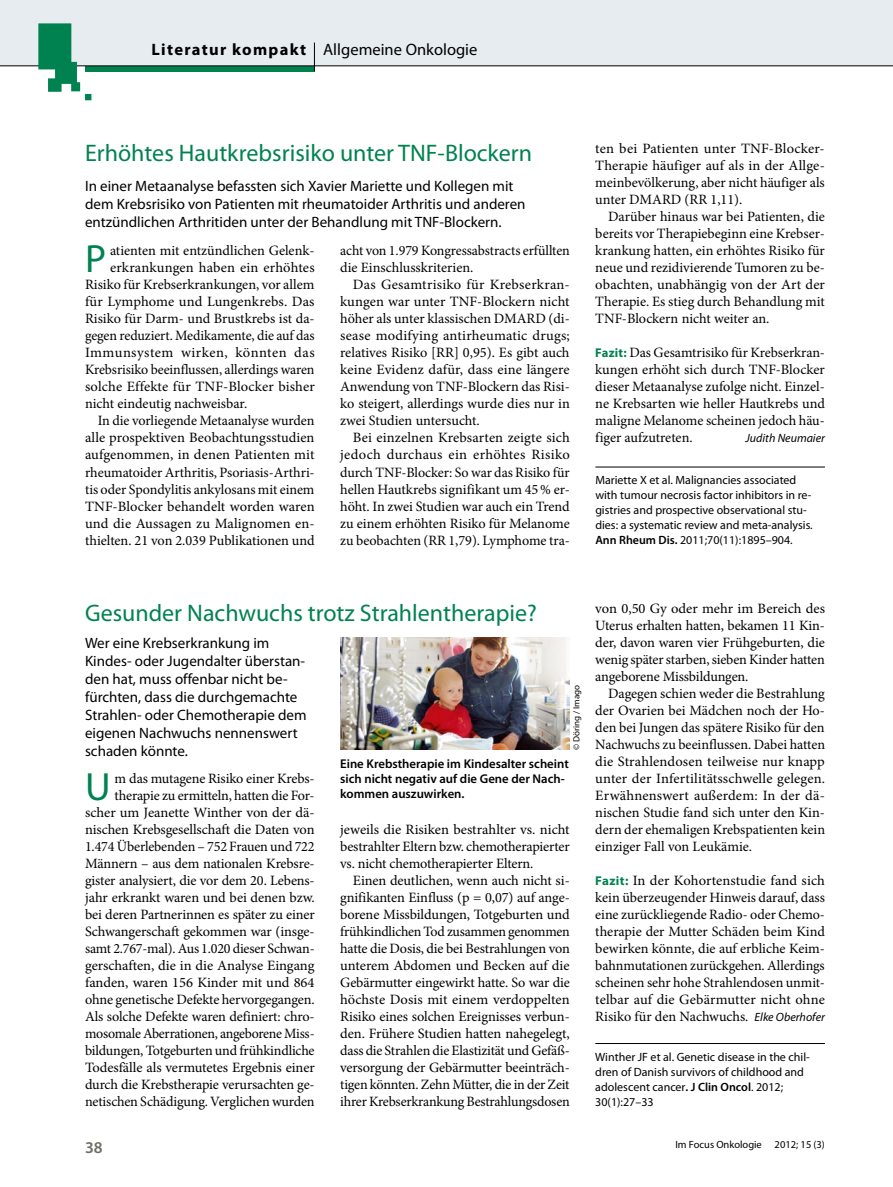
<style>
.page{position:relative;width:893px;height:1187px;background:#fff}
.page>*{position:absolute;margin:0;border:0;box-sizing:border-box;transform-origin:0 0}
.t1{font:39.45px "Myriad Pro";color:#008250}
.t2{font:24px "Myriad Pro";color:#008250}
.t3{font:16.5px "Myriad Pro";color:#000}
.t4{font:600 16.5px "Myriad Pro";color:#6e6d67}
.t5{font:15px/18px "Myriad Pro";color:#000}
.t6{font:14.25px/17px "Minion Pro";letter-spacing:-.005em;color:#000;text-align:justify}
.t7{font:14.25px "Minion Pro";letter-spacing:.03em;color:#000}
.t8{font:600 12.75px/15px "Myriad Pro";color:#000}
.t9{font:12px/15px "Myriad Pro";color:#000}
.t10{font:italic 12px "Myriad Pro";color:#000}
.t11{font:10.5px "Myriad Pro";color:#000}
.t12{font:9px "Myriad Pro";color:#000}
.s1{font-weight:700}
.s2{font-family:"Myriad Pro";font-weight:700;font-size:12.75px;color:#008250}
.s3{font-weight:600}
.s4{font-family:"Myriad Pro";font-style:italic;font-size:12px}
</style>
<div class="page">
<div style="left:0;top:0;width:893px;height:66px;background:#e6ecf0"></div>
<div style="left:85px;top:66px;width:230px;height:5px;background:#008250"></div>
<hr style="left:0;top:66px;width:893px;height:1px;background:#000">
<svg style="left:314px;top:43px;width:1px;height:28px"></svg>
<hr style="left:595px;top:467px;width:230px;height:1px;background:#000">
<hr style="left:595px;top:1043px;width:230px;height:1px;background:#000">
<img style="left:340px;top:637px;width:230px;height:112px">
<svg style="left:38px;top:23px;width:53px;height:77px"></svg>
<p class="t3" style="left:151px;top:39px;width:328px"><span class="s1">Literatur kompakt</span> Allgemeine Onkologie</p>
<h2 class="t2" style="left:85px;top:138px;width:449px">Erhöhtes Hautkrebsrisiko unter TNF-Blockern</h2>
<p class="t5" style="left:85px;top:177px;width:442px">In einer Metaanalyse befassten sich Xavier Mariette und Kollegen mit dem Krebsrisiko von Patienten mit rheumatoider Arthritis und anderen entzündlichen Arthritiden unter der Behandlung mit TNF-Blockern.</p>
<h1 class="t1" style="left:85px;top:235px;width:23px">P</h1>
<p class="t6" style="left:110px;top:242px;width:206px">atienten mit entzündlichen Gelenk-</p>
<p class="t6" style="left:340px;top:242px;width:231px">acht von 1.979 Kongressabstracts erfüllten die Einschlusskriterien.</p>
<p class="t6" style="left:340px;top:276px;width:231px;text-indent:13px">Das Gesamtrisiko für Krebserkran&shy;kungen war unter TNF-Blockern nicht höher als unter klassischen DMARD (di&shy;sease modifying antirheumatic drugs; relatives Risiko [RR] 0,95). Es gibt auch keine Evidenz dafür, dass eine längere Anwendung von TNF-Blockern das Risi&shy;ko steigert, allerdings wurde dies nur in zwei Studien untersucht.</p>
<p class="t6" style="left:340px;top:429px;width:231px;text-indent:13px">Bei einzelnen Krebsarten zeigte sich jedoch durchaus ein erhöhtes Risiko durch TNF-Blocker: So war das Risiko für hellen Hautkrebs signifikant um 45% er&shy;höht. In zwei Studien war auch ein Trend zu einem erhöhten Risiko für Melanome zu beobachten (RR 1,79). Lymphome tra-</p>
<p class="t6" style="left:110px;top:259px;width:206px">erkrankungen haben ein erhöhtes</p>
<p class="t6" style="left:85px;top:276px;width:231px">Risiko für Krebserkrankungen, vor allem</p>
<p class="t6" style="left:85px;top:293px;width:231px">für Lymphome und Lungenkrebs. Das</p>
<p class="t6" style="left:85px;top:310px;width:231px">Risiko für Darm- und Brustkrebs ist da-</p>
<p class="t6" style="left:85px;top:327px;width:231px">gegen reduziert. Medikamente, die auf das</p>
<p class="t7" style="left:85px;top:343px;width:231px">Immunsystem wirken, könnten das</p>
<p class="t6" style="left:85px;top:361px;width:231px">Krebsrisiko beeinflussen, allerdings waren</p>
<p class="t6" style="left:85px;top:378px;width:231px">solche Effekte für TNF-Blocker bisher</p>
<p class="t6" style="left:85px;top:395px;width:164px">nicht eindeutig nachweisbar.</p>
<p class="t6" style="left:98px;top:412px;width:218px">In die vorliegende Metaanalyse wurden</p>
<p class="t6" style="left:85px;top:429px;width:231px">alle prospektiven Beobachtungsstudien</p>
<p class="t6" style="left:85px;top:446px;width:231px">aufgenommen, in denen Patienten mit</p>
<p class="t6" style="left:85px;top:463px;width:231px">rheumatoider Arthritis, Psoriasis-Arthri-</p>
<p class="t6" style="left:85px;top:480px;width:231px">tis oder Spondylitis ankylosans mit einem</p>
<p class="t6" style="left:85px;top:497px;width:231px">TNF-Blocker behandelt worden waren</p>
<p class="t6" style="left:85px;top:514px;width:231px">und die Aussagen zu Malignomen en-</p>
<p class="t6" style="left:85px;top:531px;width:231px">thielten. 21 von 2.039 Publikationen und</p>
<p class="t6" style="left:595px;top:140px;width:231px">ten bei Patienten unter TNF-Blocker-Therapie häufiger auf als in der Allge&shy;meinbevölkerung, aber nicht häufiger als unter DMARD (RR 1,11).</p>
<p class="t6" style="left:595px;top:208px;width:231px;text-indent:13px">Darüber hinaus war bei Patienten, die bereits vor Therapiebeginn eine Krebser&shy;krankung hatten, ein erhöhtes Risiko für neue und rezidivierende Tumoren zu be&shy;obachten, unabhängig von der Art der Therapie. Es stieg durch Behandlung mit TNF-Blockern nicht weiter an.</p>
<p class="t6" style="left:595px;top:344px;width:231px"><span class="s2">Fazit:</span> Das Gesamtrisiko für Krebserkran&shy;kungen erhöht sich durch TNF-Blocker dieser Metaanalyse zufolge nicht. Einzel&shy;ne Krebsarten wie heller Hautkrebs und maligne Melanome scheinen jedoch häu&shy;figer aufzutreten.</p>
<p class="t10" style="left:746px;top:431px;width:81px">Judith Neumaier</p>
<p class="t9" style="left:595px;top:472px;width:219px">Mariette X et al. Malignancies associated with tumour necrosis factor inhibitors in re&shy;gistries and prospective observational stu&shy;dies: a systematic review and meta-analysis.<br><span class="s3">Ann Rheum Dis.</span> 2011;70(11):1895–904.</p>
<h2 class="t2" style="left:85px;top:598px;width:453px">Gesunder Nachwuchs trotz Strahlentherapie?</h2>
<p class="t5" style="left:85px;top:633px;width:223px">Wer eine Krebserkrankung im<br>Kindes- oder Jugendalter überstan&shy;den hat, muss offenbar nicht be&shy;fürchten, dass die durchgemachte<br>Strahlen- oder Chemotherapie dem eigenen Nachwuchs nennenswert schaden könnte.</p>
<h1 class="t1" style="left:85px;top:762px;width:27px">U</h1>
<p class="t12" style="left:571px;top:749px;width:67px;rotate:-90deg">© Döring / Imago</p>
<p class="t8" style="left:340px;top:755px;width:230px">Eine Krebstherapie im Kindesalter scheint sich nicht negativ auf die Gene der Nach&shy;kommen auszuwirken.</p>
<p class="t6" style="left:85px;top:769px;width:231px;text-align:right">m das mutagene Risiko einer Krebs&shy;therapie zu ermitteln, hatten die For&shy;scher um Jeanette Winther von der dä&shy;nischen Krebsgesellschaft die Daten von 1.474 Überlebenden – 752 Frauen und 722<br>Männern – aus dem nationalen Krebsre&shy;gister analysiert, die vor dem 20. Lebens&shy;jahr erkrankt waren und bei denen bzw. bei deren Partnerinnen es später zu einer Schwangerschaft gekommen war (insge&shy;samt 2.767-mal). Aus 1.020 dieser Schwan&shy;gerschaften, die in die Analyse Eingang fanden, waren 156 Kinder mit und 864 ohne genetische Defekte hervorgegangen.<br>Als solche Defekte waren definiert: chro&shy;mosomale Aberrationen, angeborene Miss&shy;bildungen, Totgeburten und frühkindliche Todesfälle als vermutetes Ergebnis einer durch die Krebstherapie verursachten ge&shy;netischen Schädigung. Verglichen wurden</p>
<p class="t6" style="left:340px;top:820px;width:231px">jeweils die Risiken bestrahlter vs. nicht bestrahlter Eltern bzw. chemotherapierter vs. nicht chemotherapierter Eltern.</p>
<p class="t6" style="left:340px;top:871px;width:231px;text-indent:13px">Einen deutlichen, wenn auch nicht si&shy;gnifikanten Einfluss (p = 0,07) auf ange&shy;borene Missbildungen, Totgeburten und frühkindlichen Tod zusammen genommen hatte die Dosis, die bei Bestrahlungen von unterem Abdomen und Becken auf die Gebärmutter eingewirkt hatte. So war die höchste Dosis mit einem verdoppelten Risiko eines solchen Ereignisses verbun&shy;den. Frühere Studien hatten nahegelegt, dass die Strahlen die Elastizität und Gefäß&shy;versorgung der Gebärmutter beeinträch&shy;tigen könnten. Zehn Mütter, die in der Zeit ihrer Krebserkrankung Bestrahlungsdosen</p>
<p class="t4" style="left:85px;top:1136px;width:19px">38</p>
<p class="t6" style="left:595px;top:599px;width:231px">von 0,50 Gy oder mehr im Bereich des Uterus erhalten hatten, bekamen 11 Kin&shy;der, davon waren vier Frühgeburten, die wenig später starben, sieben Kinder hatten angeborene Missbildungen.</p>
<p class="t6" style="left:595px;top:684px;width:231px;text-indent:13px">Dagegen schien weder die Bestrahlung der Ovarien bei Mädchen noch der Ho&shy;den bei Jungen das spätere Risiko für den Nachwuchs zu beeinflussen. Dabei hatten die Strahlendosen teilweise nur knapp unter der Infertilitätsschwelle gelegen.<br>Erwähnenswert außerdem: In der dä&shy;nischen Studie fand sich unter den Kin&shy;dern der ehemaligen Krebspatienten kein einziger Fall von Leukämie.</p>
<p class="t6" style="left:595px;top:871px;width:231px"><span class="s2">Fazit:</span> In der Kohortenstudie fand sich kein überzeugender Hinweis darauf, dass eine zurückliegende Radio- oder Chemo&shy;therapie der Mutter Schäden beim Kind bewirken könnte, die auf erbliche Keim&shy;bahnmutationen zurückgehen. Allerdings scheinen sehr hohe Strahlendosen unmit&shy;telbar auf die Gebärmutter nicht ohne Risiko für den Nachwuchs. <span class="s4">Elke Oberhofer</span></p>
<p class="t9" style="left:595px;top:1048px;width:216px">Winther JF et al. Genetic disease in the chil&shy;dren of Danish survivors of childhood and adolescent cancer<span class="s3">. J Clin Oncol</span>. 2012; 30(1):27–33</p>
<p class="t11" style="left:675px;top:1137px;width:151px">Im Focus Onkologie 2012; 15 (3)</p>
</div>
